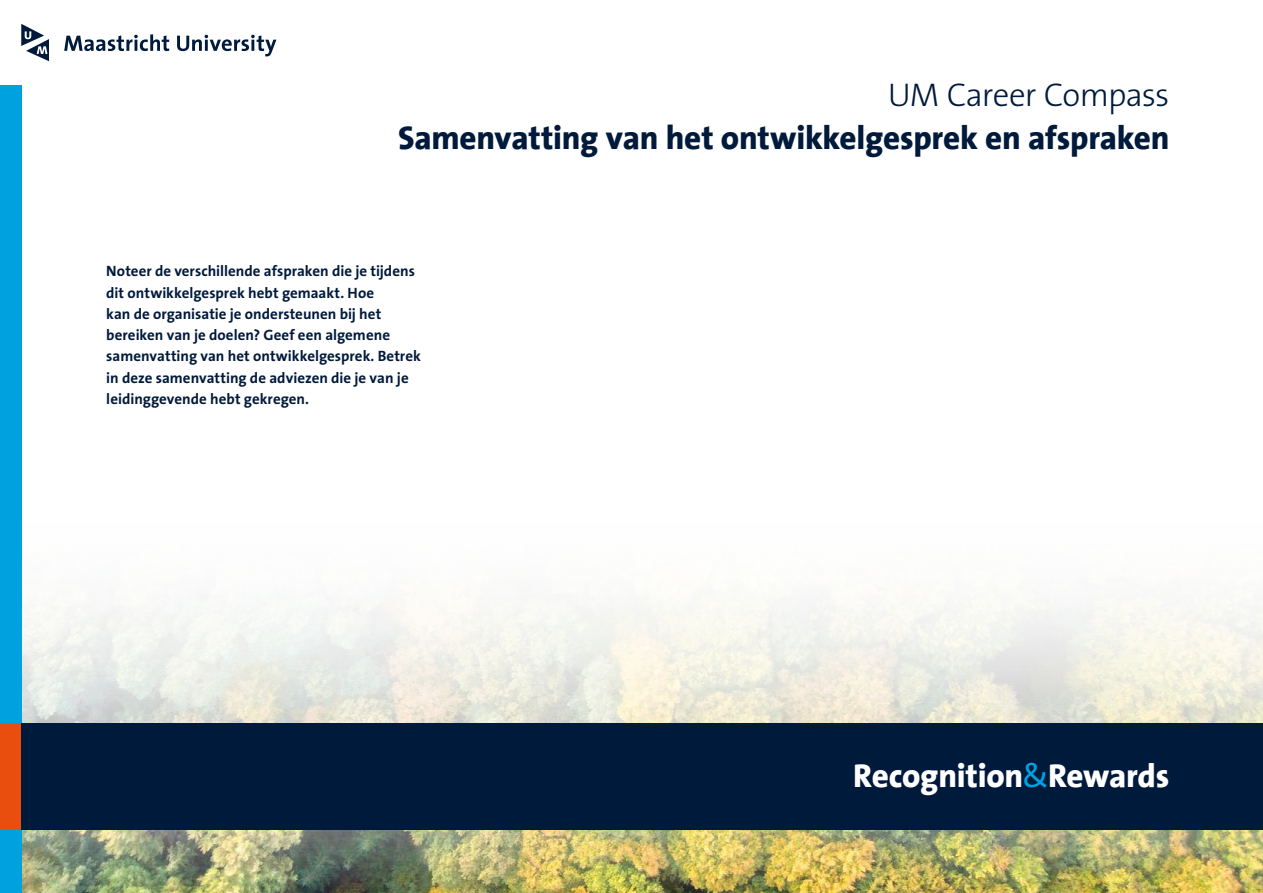
<style>
.page{position:relative;width:1263px;height:893px;background:#fff}
.page>*{position:absolute;margin:0;border:0;box-sizing:border-box;transform-origin:0 0}
.t1{font:800 33px "The Sans";letter-spacing:-.005em;color:#001a3b}
.t2{font:800 33px "The Sans";letter-spacing:-.01em;color:#fff}
.t3{font:300 33px "The Sans B3";letter-spacing:-.025em;color:#001a3b}
.t4{font:700 15px/21.3px "The Sans B7";color:#001a3b}
.s1{font-family:"The Sans B5 Plain";font-weight:400;color:#00a1df}
</style>
<div class="page">
<img style="left:21px;top:85px;width:1242px;height:808px">
<svg style="left:64px;top:34px;width:105px;height:17px"></svg>
<svg style="left:177px;top:35px;width:99px;height:21px"></svg>
<svg style="left:21px;top:24px;width:28px;height:37px"></svg>
<div style="left:0;top:85px;width:21px;height:808px;background:#00a1df"></div>
<div style="left:0;top:723px;width:21px;height:106px;background:#e94e0f"></div>
<div style="left:21px;top:723px;width:1242px;height:106px;background:#001a3b"></div>
<h1 class="t3" style="left:888px;top:78px;width:283px">UM Career Compass</h1>
<h1 class="t1" style="left:398px;top:110px;width:773px">Samenvatting van het ontwikkelgesprek en afspraken</h1>
<p class="t4" style="left:106px;top:261px;width:316px">Noteer de verschillende afspraken die je tijdens dit ontwikkelgesprek hebt gemaakt. Hoe<br>kan de organisatie je ondersteunen bij het bereiken van je doelen? Geef een algemene samenvatting van het ontwikkelgesprek. Betrek in deze samenvatting de adviezen die je van je leidinggevende hebt gekregen.</p>
<h1 class="t2" style="left:853px;top:748px;width:318px">Recognition<span class="s1">&amp;</span>Rewards</h1>
</div>
